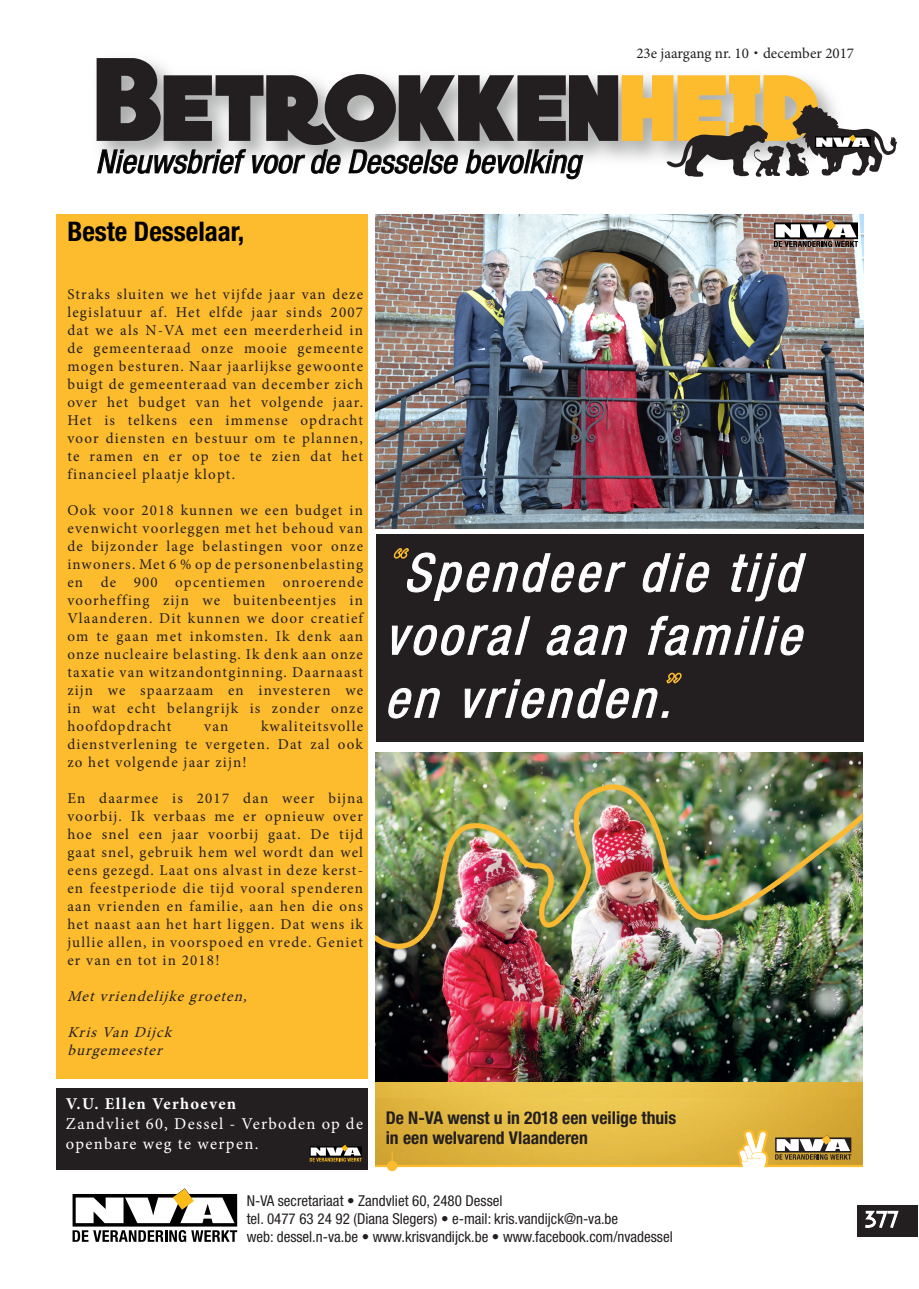
<style>
.page{position:relative;width:919px;height:1289px;background:#fff}
.page>*{position:absolute;margin:0;border:0;box-sizing:border-box;transform-origin:0 0}
.Titels{font:italic condensed 52.5px/63px "Helvetica Neue LT Std";color:#fff;text-align:justify}
.Titels-2{font:italic condensed 32.4px "Helvetica Neue LT Std";color:#000}
.Titels-3{font:700 condensed 27px "Helvetica Neue LT Std";color:#000}
.t1{font:700 condensed 20.25px "Helvetica Neue LT Std";color:#231f20}
.t2{font:700 condensed 17.55px/19.4px "Helvetica Neue LT Std";color:#231f20}
.Tekst{font:16.5px/19.8px "Minion Pro";letter-spacing:.08em;color:#fff}
.Tekst-2{font:700 16.5px "Minion Pro";letter-spacing:.08em;color:#fff}
.Tekst-3{font:15px/18px "Minion Pro";letter-spacing:.08em;color:#231f20;text-align:justify}
.t3{font:condensed 15px/18px "Helvetica Neue LT Std";color:#231f20}
.Tekst-4{font:italic 15px "Minion Pro";color:#231f20}
.Tekst-5{font:15px "Minion Pro";color:#231f20}
.s1{font-family:"Nexa";font-weight:300}
</style>
<div class="page">
<div style="left:857px;top:1204px;width:61px;height:32px;background:#231f20"></div>
<svg style="left:865px;top:1210px;width:34px;height:18px"></svg>
<svg style="left:72px;top:1188px;width:165px;height:53px"></svg>
<svg style="left:97px;top:58px;width:799px;height:122px"></svg>
<div style="left:57px;top:214px;width:311px;height:864px;background:#fdbb2e"></div>
<img style="left:376px;top:214px;width:487px;height:314px">
<div style="left:376px;top:534px;width:487px;height:208px;background:#231f20"></div>
<svg style="left:642px;top:553px;width:68px;height:39px"></svg>
<svg style="left:731px;top:553px;width:75px;height:48px"></svg>
<svg style="left:392px;top:616px;width:138px;height:39px"></svg>
<svg style="left:546px;top:624px;width:81px;height:31px"></svg>
<svg style="left:648px;top:615px;width:156px;height:40px"></svg>
<svg style="left:388px;top:687px;width:52px;height:31px"></svg>
<svg style="left:773px;top:220px;width:84px;height:27px"></svg>
<img style="left:815px;top:135px;width:55px;height:12px">
<div style="left:57px;top:1088px;width:311px;height:82px;background:#231f20"></div>
<svg style="left:310px;top:1144px;width:52px;height:17px"></svg>
<svg style="left:464px;top:672px;width:218px;height:46px"></svg>
<svg style="left:393px;top:548px;width:233px;height:53px"></svg>
<img style="left:376px;top:1097px;width:486px;height:32px">
<svg style="left:376px;top:1167px;width:486px;height:5px"></svg>
<div style="left:387px;top:1160px;width:10px;height:11px;background:#fdbb2e;border-radius:50%"></div>
<svg style="left:376px;top:1129px;width:486px;height:38px;background:#dab349"></svg>
<img style="left:376px;top:752px;width:486px;height:345px">
<p class="Titels-2" style="left:96px;top:143px;width:486px">Nieuwsbrief voor de Desselse bevolking</p>
<p class="Titels-3" style="left:67px;top:215px;width:178px">Beste Desselaar,</p>
<p class="Tekst-5" style="left:636px;top:43px;width:219px">23e jaargang nr. 10 <span class="s1">•</span> december 2017</p>
<p class="Tekst-3" style="left:67px;top:285px;width:297px">Straks sluiten we het vijfde jaar van deze legislatuur af. Het elfde jaar sinds 2007 dat we als N-VA met een meerderheid in de gemeenteraad onze mooie gemeente mogen besturen. Naar jaarlijkse gewoonte buigt de gemeenteraad van december zich over het budget van het volgende jaar.<br>Het is telkens een immense opdracht voor diensten en bestuur om te plannen, te ramen en er op toe te zien dat het financieel plaatje klopt.</p>
<p class="Tekst-3" style="left:67px;top:501px;width:297px">Ook voor 2018 kunnen we een budget in evenwicht voorleggen met het behoud van de bijzonder lage belastingen voor onze inwoners. Met 6 % op de personenbelasting en de 900 opcentiemen onroerende voorheffing zijn we buitenbeentjes in Vlaanderen. Dit kunnen we door creatief om te gaan met inkomsten. Ik denk aan onze nucleaire belasting. Ik denk aan onze taxatie van witzandontginning. Daarnaast zijn we spaarzaam en investeren we in wat echt belangrijk is zonder onze hoofdopdracht</p>
<p class="Tekst-3" style="left:67px;top:717px;width:297px;text-indent:194px">kwaliteitsvolle dienstverlening te vergeten. Dat zal ook zo het volgende jaar zijn!</p>
<p class="Tekst-3" style="left:67px;top:789px;width:297px">En daarmee is 2017 dan weer bijna voorbij. Ik verbaas me er opnieuw over hoe snel een jaar voorbij gaat. De tijd gaat snel, gebruik hem wel wordt dan wel eens gezegd. Laat ons alvast in deze kerst&shy;en feestperiode die tijd vooral spenderen aan vrienden en familie, aan hen die ons het naast aan het hart liggen. Dat wens ik jullie allen, in voorspoed en vrede. Geniet er van en tot in 2018!</p>
<p class="Tekst-4" style="left:67px;top:986px;width:186px">Metvriendelijkegroeten,</p>
<p class="Tekst-4" style="left:67px;top:1022px;width:111px">KrisVan Dij ck</p>
<p class="Tekst-4" style="left:67px;top:1040px;width:101px">burgemeester</p>
<p class="Tekst-3" style="left:204px;top:717px;width:25px">van</p>
<p class="Titels" style="left:384px;top:541px;width:433px;text-indent:19px">Spendeer die tijd vooral aan familie en vrienden.</p>
<p class="Tekst-2" style="left:66px;top:1092px;width:172px">V.U. Ellen Verhoeven</p>
<p class="Tekst" style="left:66px;top:1113px;width:298px">Zandvliet 60, Dessel - Verboden op de openbare weg te werpen.</p>
<p class="t2" style="left:386px;top:1108px;width:292px">De N-VA wenst u in 2018 een veilige thuis in een welvarend Vlaanderen</p>
<p class="t1" style="left:340px;top:1116px;width:235px">in een welvarend Vlaanderen</p>
<p class="t3" style="left:247px;top:1191px;width:427px">N-VA secretariaat • Zandvliet 60, 2480 Dessel<br>tel. 0477 63 24 92 (Diana Slegers) • e-mail: kris.vandijck@n-va.be<br>web: dessel.n-va.be • www.krisvandijck.be • www.facebook.com/nvadessel</p>
</div>
